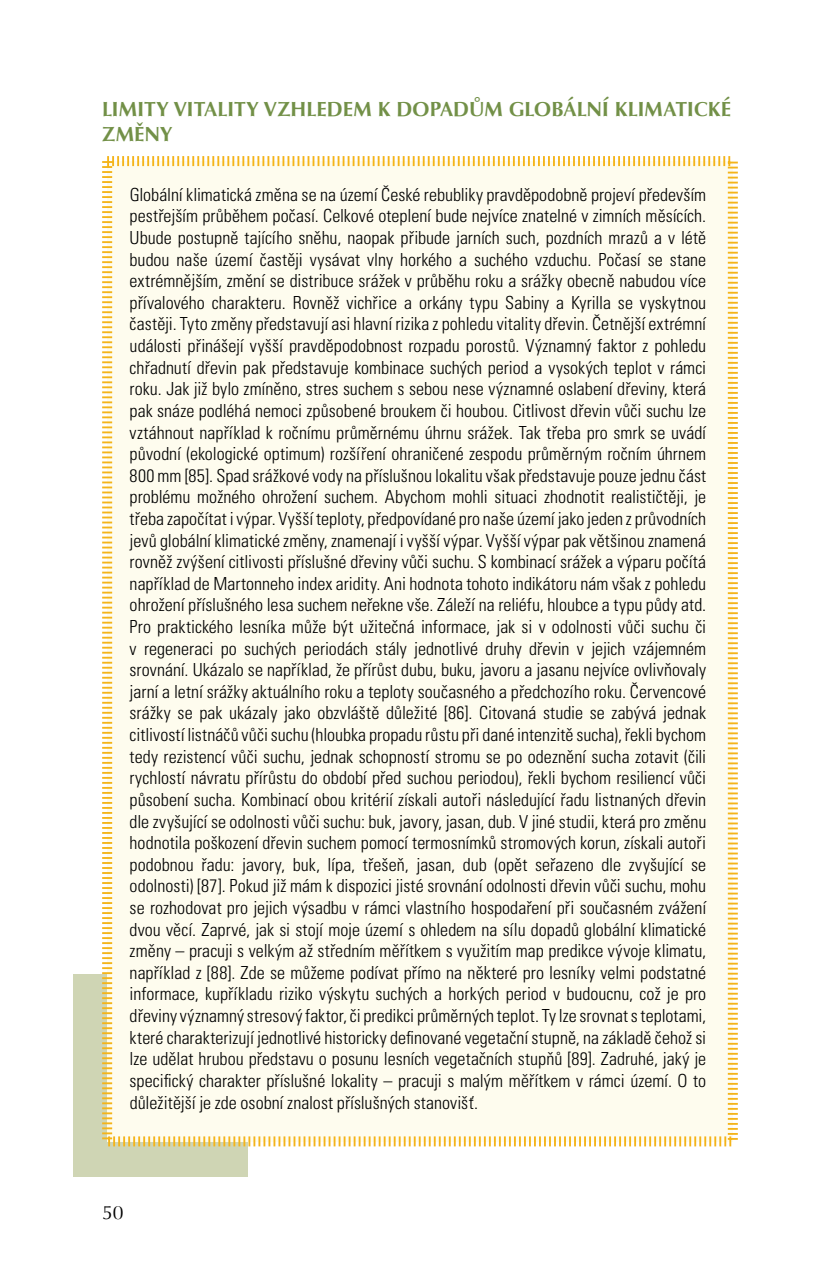
<style>
.page{position:relative;width:840px;height:1282px;background:#fff}
.page>*{position:absolute;margin:0;border:0;box-sizing:border-box;transform-origin:0 0}
.t1{font:700 21px/25.2px "Vera Humana 95";letter-spacing:.01em;color:#729047}
.t2{font:20px "Vera Humana 95";color:#000}
.t3{font:300 condensed 18px/21.6px "Univers CE";color:#000;text-align:justify}
</style>
<div class="page">
<div style="left:73px;top:973px;width:174px;height:203px;background:#cfd5b4"></div>
<div style="left:100px;top:156px;width:638px;height:992px;background:#fefcee"></div>
<p class="t1" style="left:102px;top:96px;width:630px">LIMITY VITALITY VZHLEDEM K DOPADŮM GLOBÁLNÍ KLIMATICKÉ<br>ZMĚNY</p>
<p class="t3" style="left:129px;top:184px;width:578px">Globální klimatická změna se na území České rebubliky pravděpodobně projeví především pestřejším průběhem počasí. Celkové oteplení bude nejvíce znatelné v zimních měsících.<br>Ubude postupně tajícího sněhu, naopak přibude jarních such, pozdních mrazů a v létě budou naše území častěji vysávat vlny horkého a suchého vzduchu. Počasí se stane extrémnějším, změní se distribuce srážek v průběhu roku a srážky obecně nabudou více přívalového charakteru. Rovněž vichřice a orkány typu Sabiny a Kyrilla se vyskytnou častěji. Tyto změny představují asi hlavní rizika z pohledu vitality dřevin. Četnější extrémní události přinášejí vyšší pravděpodobnost rozpadu porostů. Významný faktor z pohledu chřadnutí dřevin pak představuje kombinace suchých period a vysokých teplot v rámci roku. Jak již bylo zmíněno, stres suchem s sebou nese významné oslabení dřeviny, která pak snáze podléhá nemoci způsobené broukem či houbou. Citlivost dřevin vůči suchu lze vztáhnout například k ročnímu průměrnému úhrnu srážek. Tak třeba pro smrk se uvádí původní (ekologické optimum) rozšíření ohraničené zespodu průměrným ročním úhrnem 800 mm [85]. Spad srážkové vody na příslušnou lokalitu však představuje pouze jednu část problému možného ohrožení suchem. Abychom mohli situaci zhodnotit realističtěji, je třeba započítat ivýpar. Vyšší teploty, předpovídané pro naše území jako jeden z průvodních jevů globální klimatické změny, znamenají i vyšší výpar. Vyšší výpar pak většinou znamená rovněž zvýšení citlivosti příslušné dřeviny vůči suchu. S kombinací srážek a výparu počítá například de Martonneho index aridity. Ani hodnota tohoto indikátoru nám však z pohledu ohrožení příslušného lesa suchem neřekne vše. Záleží na reliéfu, hloubce a typu půdy atd.<br>Pro praktického lesníka může být užitečná informace, jak si v odolnosti vůči suchu či v regeneraci po suchých periodách stály jednotlivé druhy dřevin v jejich vzájemném srovnání. Ukázalo se například, že přírůst dubu, buku, javoru a jasanu nejvíce ovlivňovaly jarní a letní srážky aktuálního roku a teploty současného a předchozího roku. Červencové srážky se pak ukázaly jako obzvláště důležité [86]. Citovaná studie se zabývá jednak citlivostí listnáčů vůči suchu (hloubka propadu růstu při dané intenzitě sucha), řekli bychom tedy rezistencí vůči suchu, jednak schopností stromu se po odeznění sucha zotavit (čili rychlostí návratu přírůstu do období před suchou periodou), řekli bychom resiliencí vůči působení sucha. Kombinací obou kritérií získali autoři následující řadu listnaných dřevin dle zvyšující se odolnosti vůči suchu: buk, javory, jasan, dub. V jiné studii, která pro změnu hodnotila poškození dřevin suchem pomocí termosnímků stromových korun, získali autoři podobnou řadu: javory, buk, lípa, třešeň, jasan, dub (opět seřazeno dle zvyšující se odolnosti) [87]. Pokud již mám k dispozici jisté srovnání odolnosti dřevin vůči suchu, mohu se rozhodovat pro jejich výsadbu v rámci vlastního hospodaření při současném zvážení dvou věcí. Zaprvé, jak si stojí moje území s ohledem na sílu dopadů globální klimatické změny – pracuji s velkým až středním měřítkem s využitím map predikce vývoje klimatu, například z [88]. Zde se můžeme podívat přímo na některé pro lesníky velmi podstatné informace, kupříkladu riziko výskytu suchých a horkých period v budoucnu, což je pro dřeviny významný stresový faktor, či predikci průměrných teplot. Ty lze srovnat steplotami, které charakterizují jednotlivé historicky definované vegetační stupně, na základě čehož si lze udělat hrubou představu o posunu lesních vegetačních stupňů [89]. Zadruhé, jaký je specifický charakter příslušné lokality – pracuji s malým měřítkem v rámci území. O to důležitější je zde osobní znalost příslušných stanovišť.</p>
<p class="t2" style="left:102px;top:1199px;width:23px">50</p>
</div>
